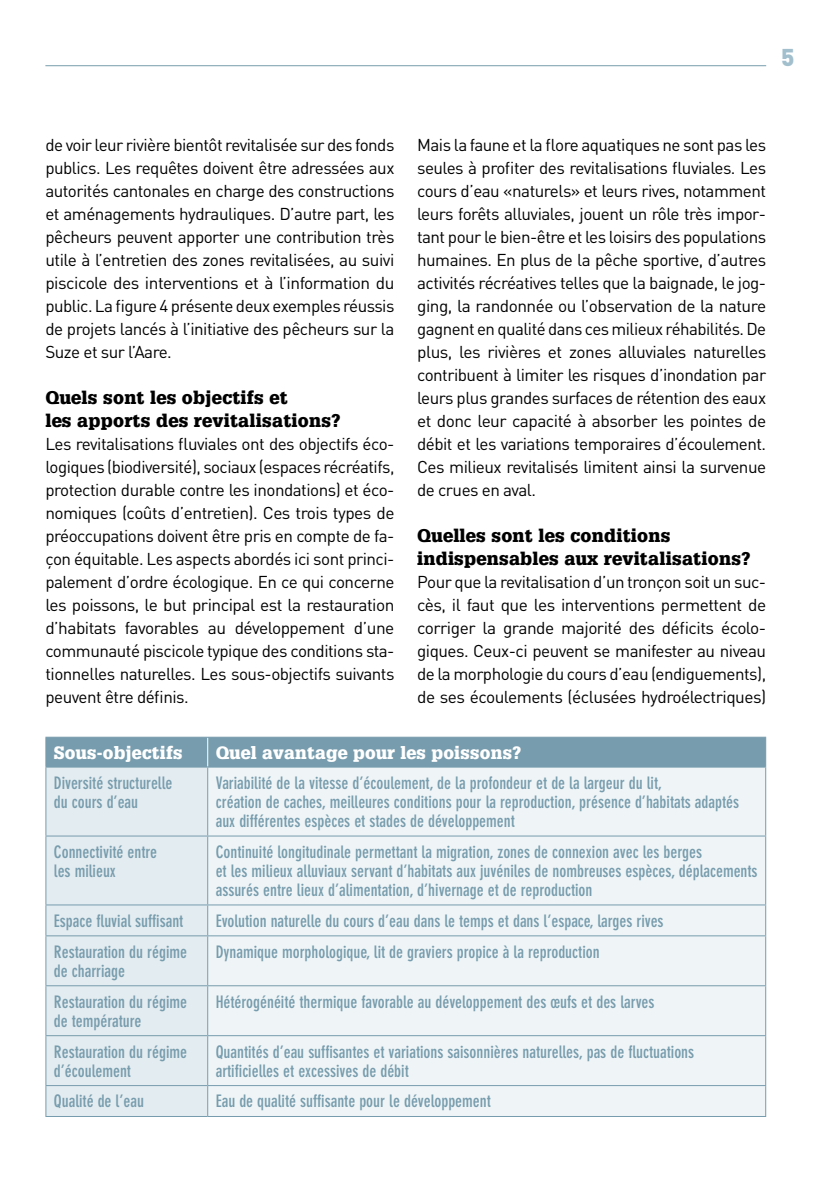
<style>
.page{position:relative;width:840px;height:1191px;background:#fff}
.page>*{position:absolute;margin:0;border:0;box-sizing:border-box;transform-origin:0 0}
.t1{font:900 24px "DIN";color:#a2bfcd}
.t2{font:900 18px/23px "Glypha LT";letter-spacing:.015em;color:#000}
.t3{font:900 17.6px "Glypha LT";letter-spacing:.015em;color:#fff}
.t4{font:17px/23px "DIN";letter-spacing:-.03em;color:#000;text-align:justify}
.t5{font:700 condensed 17px/19px "DIN Neuzeit Grotesk";color:#779cad}
</style>
<div class="page">
<hr style="left:45px;top:65px;width:720px;height:1px;background:#779cad">
<div style="left:46px;top:767px;width:161px;height:349px;background:#e3ecf0"></div>
<div style="left:208px;top:767px;width:556px;height:349px;background:#eff5f7"></div>
<hr style="left:45px;top:905px;width:1px;height:30px;background:#779cad">
<hr style="left:764px;top:905px;width:1px;height:30px;background:#779cad">
<hr style="left:45px;top:767px;width:1px;height:68px;background:#779cad">
<hr style="left:764px;top:767px;width:1px;height:68px;background:#779cad">
<hr style="left:45px;top:835px;width:162px;height:1px;background:#779cad">
<hr style="left:45px;top:836px;width:1px;height:68px;background:#779cad">
<hr style="left:207px;top:835px;width:558px;height:1px;background:#779cad">
<hr style="left:764px;top:836px;width:1px;height:68px;background:#779cad">
<hr style="left:45px;top:904px;width:162px;height:1px;background:#779cad">
<hr style="left:207px;top:904px;width:558px;height:1px;background:#779cad">
<hr style="left:45px;top:935px;width:162px;height:1px;background:#779cad">
<hr style="left:45px;top:936px;width:1px;height:49px;background:#779cad">
<hr style="left:207px;top:935px;width:558px;height:1px;background:#779cad">
<hr style="left:764px;top:936px;width:1px;height:49px;background:#779cad">
<hr style="left:45px;top:985px;width:162px;height:1px;background:#779cad">
<hr style="left:45px;top:986px;width:1px;height:49px;background:#779cad">
<hr style="left:207px;top:985px;width:558px;height:1px;background:#779cad">
<hr style="left:764px;top:986px;width:1px;height:49px;background:#779cad">
<hr style="left:45px;top:1035px;width:162px;height:1px;background:#779cad">
<hr style="left:45px;top:1036px;width:1px;height:49px;background:#779cad">
<hr style="left:207px;top:1035px;width:558px;height:1px;background:#779cad">
<hr style="left:764px;top:1036px;width:1px;height:49px;background:#779cad">
<hr style="left:45px;top:1085px;width:162px;height:1px;background:#779cad">
<hr style="left:45px;top:1086px;width:1px;height:30px;background:#779cad">
<hr style="left:207px;top:1085px;width:558px;height:1px;background:#779cad">
<hr style="left:764px;top:1086px;width:1px;height:30px;background:#779cad">
<hr style="left:45px;top:1116px;width:162px;height:1px;background:#779cad">
<hr style="left:207px;top:1116px;width:558px;height:1px;background:#779cad">
<hr style="left:207px;top:767px;width:1px;height:68px;background:#779cad">
<hr style="left:207px;top:836px;width:1px;height:68px;background:#779cad">
<hr style="left:207px;top:905px;width:1px;height:30px;background:#779cad">
<hr style="left:207px;top:936px;width:1px;height:49px;background:#779cad">
<hr style="left:207px;top:986px;width:1px;height:49px;background:#779cad">
<hr style="left:207px;top:1036px;width:1px;height:49px;background:#779cad">
<hr style="left:207px;top:1086px;width:1px;height:30px;background:#779cad">
<hr style="left:45px;top:736px;width:162px;height:1px;background:#779cad">
<hr style="left:207px;top:736px;width:558px;height:1px;background:#779cad">
<div style="left:45px;top:737px;width:720px;height:29px;background:#779cad"></div>
<hr style="left:45px;top:766px;width:162px;height:1px;background:#779cad">
<hr style="left:207px;top:766px;width:558px;height:1px;background:#779cad">
<h1 class="t1" style="left:780px;top:42px;width:15px">5</h1>
<p class="t4" style="left:45px;top:133px;width:350px">de voir leur rivière bientôt revitalisée sur des fonds publics. Les requêtes doivent être adressées aux autorités cantonales en charge des constructions et aménagements hydrauliques. D’autre part, les pêcheurs peuvent apporter une contribution très utile à l’entretien des zones revitalisées, au suivi piscicole des interventions et à l’information du public. La figure 4 présente deux exemples réussis de projets lancés à l’initiative des pêcheurs sur la Suze et sur l’Aare.</p>
<p class="t2" style="left:45px;top:386px;width:296px">Quels sont les objectifs et<br>les apports des revitalisations?</p>
<p class="t4" style="left:45px;top:432px;width:350px">Les revitalisations fluviales ont des objectifs éco&shy;logiques (biodiversité), sociaux (espaces récréatifs, protection durable contre les inondations) et éco&shy;nomiques (coûts d’entretien). Ces trois types de préoccupations doivent être pris en compte de fa&shy;çon équitable. Les aspects abordés ici sont princi&shy;palement d’ordre écologique. En ce qui concerne les poissons, le but principal est la restauration d’habitats favorables au développement d’une communauté piscicole typique des conditions sta&shy;tionnelles naturelles. Les sous-objectifs suivants peuvent être définis.</p>
<p class="t4" style="left:417px;top:133px;width:350px">Mais la faune et la flore aquatiques ne sont pas les seules à profiter des revitalisations fluviales. Les cours d’eau «naturels» et leurs rives, notamment leurs forêts alluviales, jouent un rôle très impor&shy;tant pour le bien-être et les loisirs des populations humaines. En plus de la pêche sportive, d’autres activités récréatives telles que la baignade, le jog&shy;ging, la randonnée ou l’observation de la nature gagnent en qualité dans ces milieux réhabilités. De plus, les rivières et zones alluviales naturelles contribuent à limiter les risques d’inondation par leurs plus grandes surfaces de rétention des eaux et donc leur capacité à absorber les pointes de débit et les variations temporaires d’écoulement.<br>Ces milieux revitalisés limitent ainsi la survenue de crues en aval.</p>
<p class="t2" style="left:417px;top:524px;width:335px">Quelles sont les conditions indispensables aux revitalisations?</p>
<p class="t4" style="left:417px;top:570px;width:350px">Pour que la revitalisation d’un tronçon soit un suc&shy;cès, il faut que les interventions permettent de corriger la grande majorité des déficits écolo&shy;giques. Ceux-ci peuvent se manifester au niveau de la morphologie du cours d’eau (endiguements), de ses écoulements (éclusées hydroélectriques)</p>
<p class="t3" style="left:54px;top:742px;width:130px">Sous-objectifs</p>
<p class="t3" style="left:216px;top:742px;width:307px">Quel avantage pour les poissons?</p>
<p class="t5" style="left:54px;top:773px;width:120px">Diversité structurelle du cours d’eau</p>
<p class="t5" style="left:215px;top:773px;width:524px">Variabilité de la vitesse d’écoulement, de la profondeur et de la largeur du lit,<br>création de caches, meilleures conditions pour la reproduction, présence d’habitats adaptés aux différentes espèces et stades de développement</p>
<p class="t5" style="left:54px;top:842px;width:105px">Connectivité entre les milieux</p>
<p class="t5" style="left:215px;top:842px;width:543px">Continuité longitudinale permettant la migration, zones de connexion avec les berges<br>et les milieux alluviaux servant d’habitats aux juvéniles de nombreuses espèces, déplacements assurés entre lieux d’alimentation, d’hivernage et de reproduction</p>
<p class="t5" style="left:54px;top:911px;width:131px">Espace fluvial suffisant</p>
<p class="t5" style="left:215px;top:911px;width:449px">Evolution naturelle du cours d’eau dans le temps et dans l’espace, larges rives</p>
<p class="t5" style="left:54px;top:942px;width:135px">Restauration du régime de charriage</p>
<p class="t5" style="left:215px;top:942px;width:385px">Dynamique morphologique, lit de graviers propice à la reproduction</p>
<p class="t5" style="left:54px;top:991px;width:135px">Restauration du régime de température</p>
<p class="t5" style="left:215px;top:991px;width:440px">Hétérogénéité thermique favorable au développement des œufs et des larves</p>
<p class="t5" style="left:54px;top:1041px;width:135px">Restauration du régime d’écoulement</p>
<p class="t5" style="left:215px;top:1041px;width:479px">Quantités d’eau suffisantes et variations saisonnières naturelles, pas de fluctuations artificielles et excessives de débit</p>
<p class="t5" style="left:54px;top:1091px;width:91px">Qualité de l’eau</p>
<p class="t5" style="left:215px;top:1091px;width:276px">Eau de qualité suffisante pour le développement</p>
</div>
